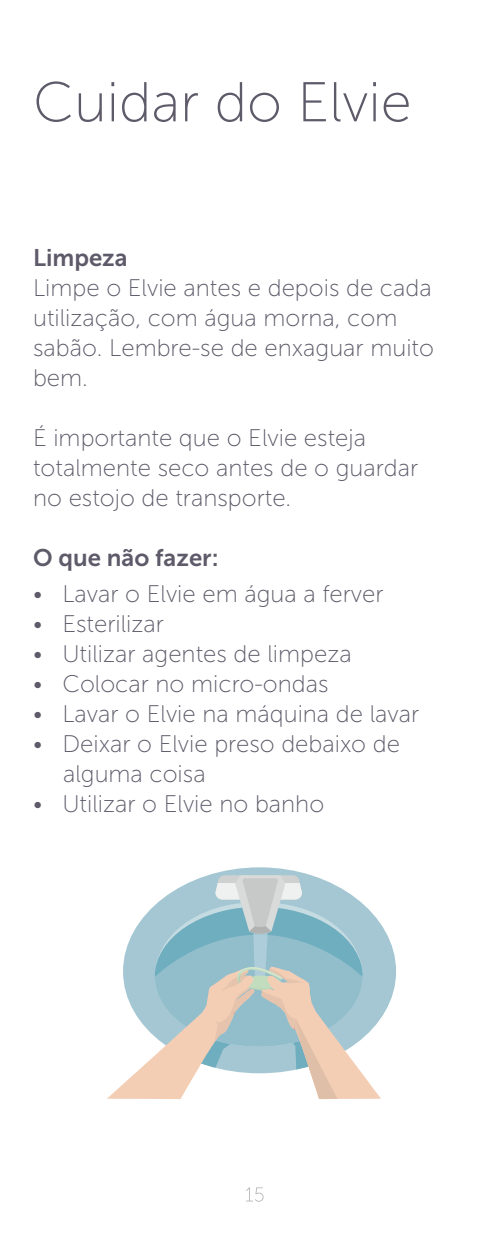
<style>
.page{position:relative;width:499px;height:1242px;background:#fff}
.page>*{position:absolute;margin:0;border:0;box-sizing:border-box;transform-origin:0 0}
.t1{font:56px "Museo Sans 100";color:#5e5a69}
.t2{font:24px/30px "Museo Sans 100";color:#5e5a69}
.t3{font:24px "Museo Sans 700";color:#5e5a69}
</style>
<div class="page">
<svg style="left:246px;top:1187px;width:18px;height:14px"></svg>
<div style="left:123px;top:867px;width:273px;height:206px;background:#a4c7d3;border-radius:50%"></div>
<svg style="left:107px;top:875px;width:274px;height:224px"></svg>
<h1 class="t1" style="left:33px;top:72px;width:380px">Cuidar do Elvie</h1>
<p class="t3" style="left:33px;top:244px;width:96px">Limpeza</p>
<p class="t2" style="left:33px;top:273px;width:402px">Limpe o Elvie antes e depois de cada utilização, com água morna, com sabão. Lembre-se de enxaguar muito bem.</p>
<p class="t2" style="left:33px;top:423px;width:386px">É importante que o Elvie esteja totalmente seco antes de o guardar no estojo de transporte.</p>
<p class="t3" style="left:33px;top:544px;width:187px">O que não fazer:</p>
<p class="t2" style="left:33px;top:579px;width:352px">• Lavar o Elvie em água a ferver</p>
<p class="t2" style="left:33px;top:609px;width:132px">• Esterilizar</p>
<p class="t2" style="left:33px;top:639px;width:320px">• Utilizar agentes de limpeza</p>
<p class="t2" style="left:33px;top:669px;width:297px">• Colocar no micro-ondas</p>
<p class="t2" style="left:33px;top:699px;width:388px">• Lavar o Elvie na máquina de lavar</p>
<p class="t2" style="left:63px;top:729px;width:338px;text-indent:-30px">• Deixar o Elvie preso debaixo de alguma coisa</p>
<p class="t2" style="left:33px;top:789px;width:293px">• Utilizar o Elvie no banho</p>
</div>
